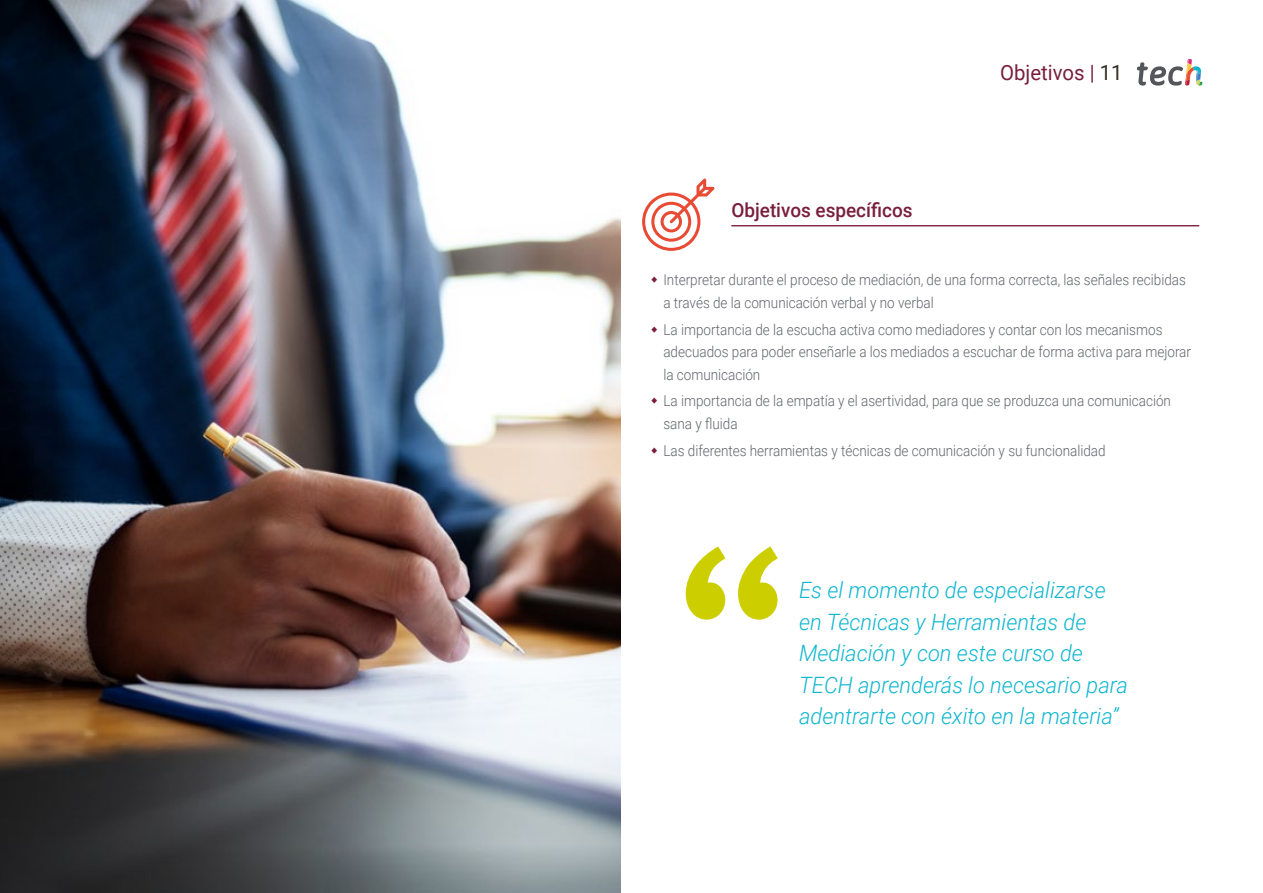
<style>
.page{position:relative;width:1263px;height:893px;background:#fff}
.page>*{position:absolute;margin:0;border:0;box-sizing:border-box;transform-origin:0 0}
.t1{font:italic 300 22.5px/31.5px "Roboto";color:#0fb6cf}
.t2{font:21px "Roboto";color:#791e3c}
.t3{font:500 19.5px "Roboto";color:#791e3c}
.t4{font:300 15px/22.5px "Roboto";color:#61646a;scale:.9 1}
.s1{color:#312e20}
</style>
<div class="page">
<svg style="left:1137px;top:59px;width:65px;height:27px"></svg>
<img style="left:0;top:0;width:621px;height:893px">
<svg style="left:642px;top:178px;width:72px;height:73px"></svg>
<hr style="left:731px;top:225px;width:468px;height:1px;background:#791e3c">
<svg style="left:686px;top:546px;width:92px;height:74px"></svg>
<h3 class="t3" style="left:731px;top:196px;width:183px">Objetivos específicos</h3>
<h2 class="t2" style="left:1000px;top:57px;width:124px">Objetivos | <span class="s1">11</span></h2>
<p class="t4" style="left:663px;top:268px;width:582px">Interpretar durante el proceso de mediación, de una forma correcta, las señales recibidas a través de la comunicación verbal y no verbal</p>
<p class="t4" style="left:663px;top:317px;width:588px">La importancia de la escucha activa como mediadores y contar con los mecanismos adecuados para poder enseñarle a los mediados a escuchar de forma activa para mejorar la comunicación</p>
<p class="t4" style="left:663px;top:389px;width:565px">La importancia de la empatía y el asertividad, para que se produzca una comunicación sana y fluida</p>
<p class="t4" style="left:663px;top:438px;width:493px">Las diferentes herramientas y técnicas de comunicación y su funcionalidad</p>
<h1 class="t1" style="left:799px;top:574px;width:330px">Es el momento de especializarse en Técnicas y Herramientas de<br>Mediación y con este curso de<br>TECH aprenderás lo necesario para adentrarte con éxito en la materia”</h1>
</div>
